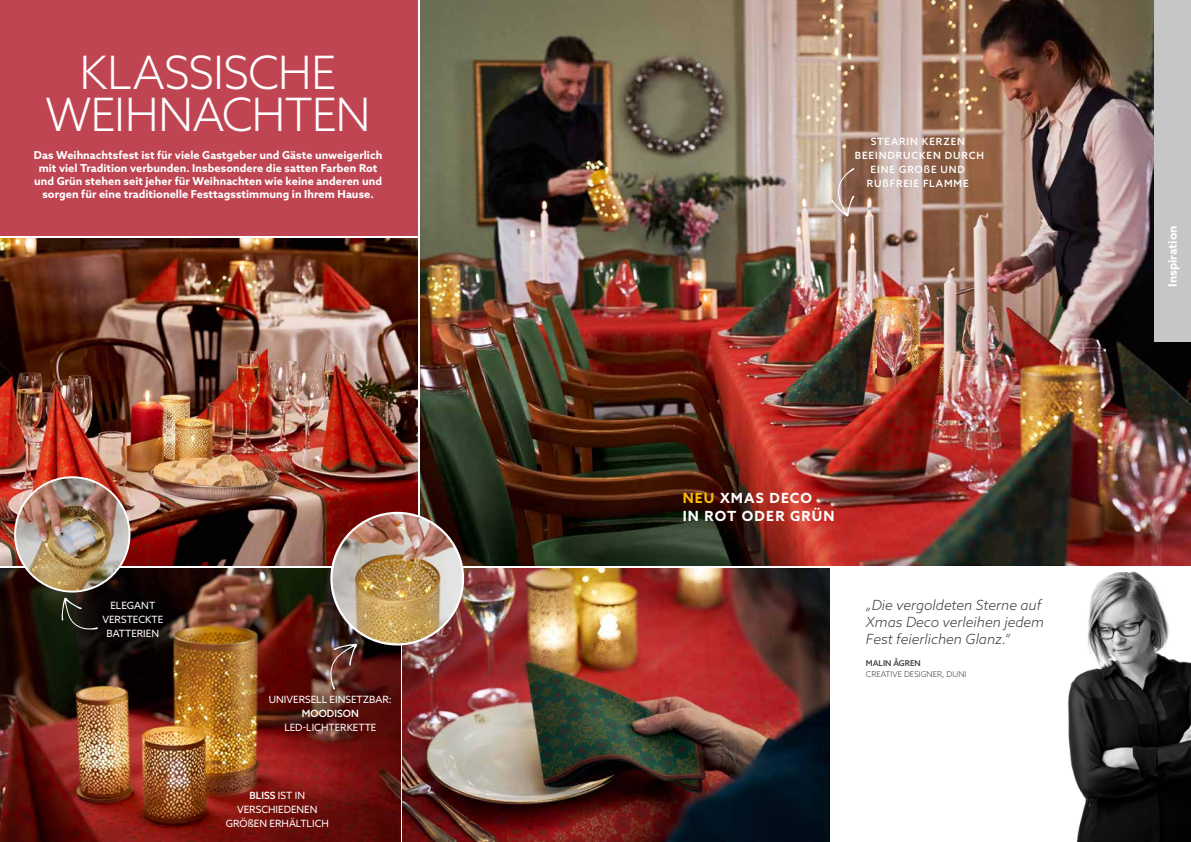
<style>
.page{position:relative;width:1191px;height:842px;background:#fff}
.page>*{position:absolute;margin:0;border:0;box-sizing:border-box;transform-origin:0 0}
.t1{font:300 46px/42px "Azo Sans";letter-spacing:-.02em;color:#fff;text-align:center}
.t2{font:italic 300 14px/16.8px "Azo Sans";color:#3c3c3b}
.t3{font:700 14px/18px "Azo Sans";letter-spacing:.085em;color:#fff}
.t4{font:700 12px "Azo Sans";color:#fff}
.t5{font:700 11px/13px "Azo Sans";letter-spacing:.005em;color:#fff;text-align:center}
.t6{font:10px/14px "Azo Sans";color:#fff;text-align:center}
.t7{font:500 10px/14px "Azo Sans";letter-spacing:.09em;color:#fff;text-align:center}
.t8{font:500 10px "Azo Sans";color:#fff}
.t9{font:300 8px "Azo Sans";color:#3c3c3b}
.t10{font:500 8px "Azo Sans";color:#3c3c3b}
.s1{font-weight:500}
.s2{color:#fbba00}
</style>
<div class="page">
<img style="left:420px;top:0;width:771px;height:566px">
<img style="left:403px;top:569px;width:426px;height:273px">
<img style="left:0;top:569px;width:400px;height:273px">
<img style="left:0;top:239px;width:417px;height:327px">
<div style="left:0;top:0;width:417px;height:236px;background:#c04553"></div>
<img style="left:1068px;top:571px;width:123px;height:271px">
<div style="left:1154px;top:0;width:37px;height:341px;background:#c6c6c6"></div>
<img style="left:15px;top:477px;width:114px;height:115px;border-radius:57px">
<div style="left:14px;top:476px;width:116px;height:116px;border:2px solid #fff;border-radius:50%"></div>
<img style="left:331px;top:513px;width:132px;height:131px;border-radius:66px">
<svg style="left:62px;top:598px;width:36px;height:32px"></svg>
<svg style="left:330px;top:643px;width:27px;height:47px"></svg>
<svg style="left:831px;top:168px;width:23px;height:49px"></svg>
<h1 class="t1" style="left:46px;top:51px;width:327px">KLASSISCHE<br>WEIHNACHTEN</h1>
<p class="t5" style="left:34px;top:149px;width:350px">Das Weihnachtsfest ist für viele Gastgeber und Gäste unweigerlich mit viel Tradition verbunden. Insbesondere die satten Farben Rot und Grün stehen seit jeher für Weihnachten wie keine anderen und sorgen für eine traditionelle Festtagsstimmung in Ihrem Hause.</p>
<p class="t6" style="left:102px;top:598px;width:62px">ELEGANT<br>VERSTECKTE<br>BATTERIEN</p>
<p class="t6" style="left:269px;top:692px;width:124px">UNIVERSELL EINSETZBAR:</p>
<p class="t8" style="left:302px;top:706px;width:58px">MOODISON</p>
<p class="t6" style="left:284px;top:720px;width:94px">LED-LICHTERKETTE</p>
<p class="t6" style="left:226px;top:788px;width:105px"><span class="s1">BLISS</span> IST IN<br>VERSCHIEDENEN<br>GRÖSEN ERHÄLTLICH</p>
<p class="t7" style="left:855px;top:134px;width:130px">STEARIN KERZEN<br>BEEINDRUCKEN DURCH<br>EINE GROSE UND<br>RUSFREIE FLAMME</p>
<p class="t3" style="left:682px;top:489px;width:153px"><span class="s2">NEU</span> XMAS DECO<br>IN ROT ODER GRÜN</p>
<p class="t2" style="left:866px;top:597px;width:180px">„Die vergoldeten Sterne auf<br>Xmas Deco verleihen jedem<br>Fest feierlichen Glanz.“</p>
<p class="t10" style="left:866px;top:658px;width:56px">MALIN ÅGREN</p>
<p class="t9" style="left:866px;top:669px;width:102px">CREATIVE DESIGNER, DUNI</p>
<p class="t4" style="left:1164px;top:287px;width:63px;rotate:-90deg">Inspiration</p>
</div>
